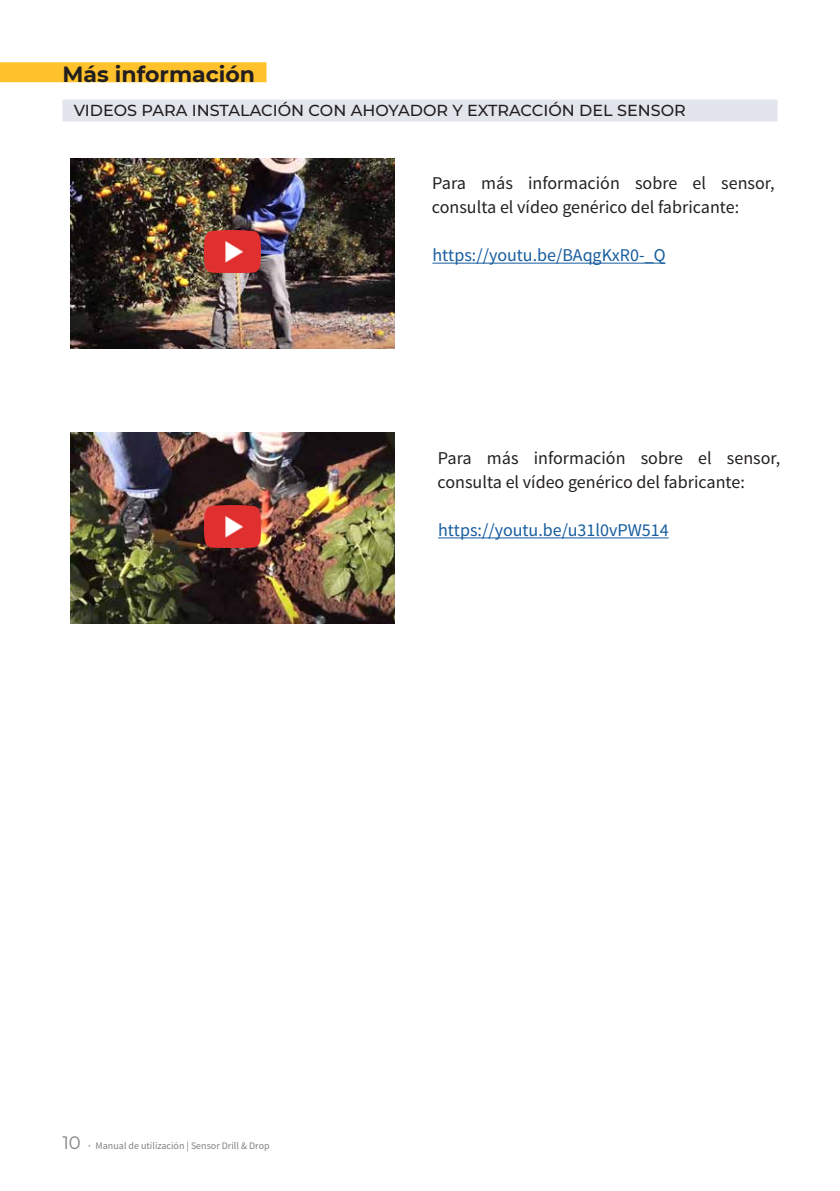
<style>
.page{position:relative;width:840px;height:1191px;background:#fff}
.page>*{position:absolute;margin:0;border:0;box-sizing:border-box;transform-origin:0 0}
.t1{font:700 22px "Montserrat";color:#231f20}
.t2{font:18px/24px "Source Sans Pro";color:#231f20}
.t3{font:18px "Source Sans Pro";color:#175d9e}
.t4{font:500 16px "Montserrat";color:#231f20}
.t5{font:10px "Source Sans Pro";color:#808285}
.s1{font-family:"Montserrat";font-size:18px}
.s2{font-weight:600}
</style>
<div class="page">
<hr style="left:432px;top:263px;width:233px;height:1px;background:#175d9e">
<hr style="left:438px;top:537px;width:230px;height:1px;background:#175d9e">
<img style="left:70px;top:158px;width:324px;height:191px">
<img style="left:204px;top:231px;width:56px;height:42px">
<img style="left:70px;top:433px;width:324px;height:190px">
<img style="left:204px;top:505px;width:56px;height:42px">
<div style="left:0;top:62px;width:266px;height:20px;background:#ffc22c"></div>
<div style="left:62px;top:100px;width:715px;height:22px;background:#e3e5ed"></div>
<p class="t1" style="left:62px;top:59px;width:194px">Más información</p>
<p class="t4" style="left:74px;top:99px;width:613px">VIDEOS PARA INSTALACIÓN CON AHOYADOR Y EXTRACCIÓN DEL SENSOR</p>
<p class="t2" style="left:431px;top:172px;width:344px">Para más información sobre el sensor, consulta el vídeo genérico del fabricante:</p>
<p class="t3" style="left:432px;top:244px;width:234px">https://youtu.be/BAqgKxR0-_Q</p>
<p class="t2" style="left:437px;top:446px;width:344px">Para más información sobre el sensor, consulta el vídeo genérico del fabricante:</p>
<p class="t3" style="left:438px;top:519px;width:232px">https://youtu.be/u31l0vPW514</p>
<p class="t5" style="left:62px;top:1139px;width:208px"><span class="s1">10</span> <span class="s2">·</span> Manual de utilización | Sensor Drill &amp; Drop</p>
</div>
